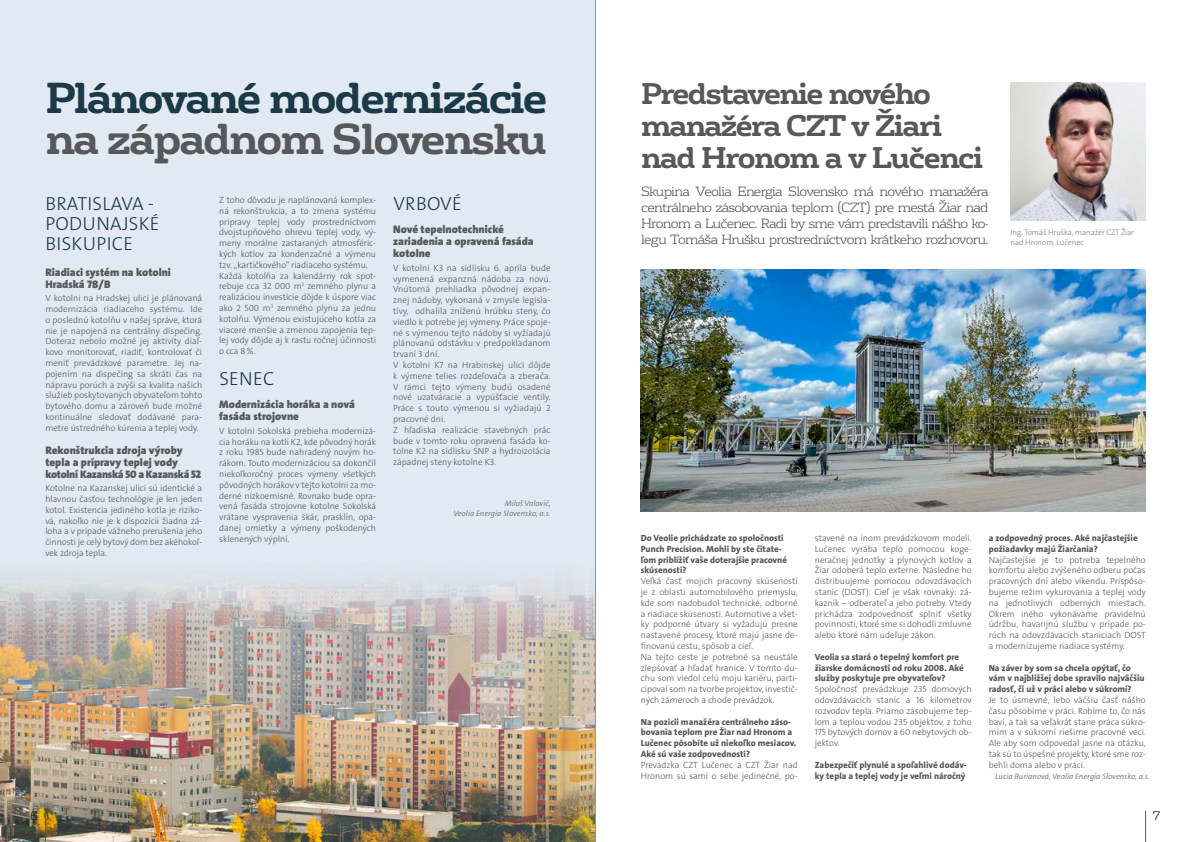
<style>
.page{position:relative;width:1191px;height:842px;background:#fff}
.page>*{position:absolute;margin:0;border:0;box-sizing:border-box;transform-origin:0 0}
.t1{font:700 42px "FS Rufus";letter-spacing:-.05em;color:#1c3947}
.t2{font:700 42px "FS Rufus";letter-spacing:-.05em;color:#57585a}
.t3{font:700 29px/32px "FS Rufus";letter-spacing:-.06em;color:#57585a}
.t4{font:19px/20px "The Sans Veolia W3 Lig";letter-spacing:.015em;color:#1c3947}
.t5{font:300 13px/16px "FS Rufus";letter-spacing:-.06em;color:#57585a;text-align:justify}
.t6{font:300 12px "FS Rufus";color:#231f20}
.t7{font:11px/12px "The Sans Veolia W9 Blk";color:#57585a}
.t8{font:9px/10.8px "The Sans Veolia W3 Lig";color:#57585a;text-align:justify}
.t9{font:9px/10.8px "The Sans Veolia W8 Ex Bld";color:#57585a}
.t10{font:8px/10px "The Sans Veolia W5 Pla It";color:#808285;text-align:right}
.t11{font:8px/9.6px "The Sans Veolia W3 Lig";letter-spacing:-.01em;color:#808285}
</style>
<div class="page">
<img style="left:641px;top:269px;width:504px;height:242px">
<div style="left:0;top:0;width:596px;height:842px;background:#e1e9f2"></div>
<img style="left:1010px;top:83px;width:135px;height:138px">
<img style="left:0;top:574px;width:595px;height:268px">
<hr style="left:45px;top:811px;width:1px;height:31px;background:#57585a">
<hr style="left:1145px;top:811px;width:1px;height:31px;background:#57585a">
<hr style="left:595px;top:0;width:1px;height:842px;background:#939598">
<h1 class="t1" style="left:46px;top:62px;width:503px">Plánované modernizácie</h1>
<h1 class="t2" style="left:46px;top:102px;width:503px">na západnom Slovensku</h1>
<h3 class="t4" style="left:45px;top:194px;width:116px">BRATISLAVA -<br>PODUNAJSKÉ<br>BISKUPICE</h3>
<p class="t7" style="left:45px;top:266px;width:127px">Riadiaci systém na kotolni<br>Hradská 78/B</p>
<p class="t8" style="left:45px;top:293px;width:158px">V kotolni na Hradskej ulici je plánovaná modernizácia riadiaceho systému. Ide o poslednú kotolňu v našej správe, ktorá nie je napojená na centrálny dispečing.<br>Doteraz nebolo možné jej aktivity diaľ&shy;kovo monitorovať, riadiť, kontrolovať či meniť prevádzkové parametre. Jej na&shy;pojením na dispečing sa skráti čas na nápravu porúch a zvýši sa kvalita našich služieb poskytovaných obyvateľom tohto bytového domu a zároveň bude možné kontinuálne sledovať dodávané para&shy;metre ústredného kúrenia a teplej vody.</p>
<p class="t7" style="left:45px;top:444px;width:157px">Rekonštrukcia zdroja výroby tepla a prípravy teplej vody kotolní Kazanská 50 a Kazanská 52</p>
<p class="t8" style="left:45px;top:483px;width:158px">Kotolne na Kazanskej ulici sú identické a hlavnou časťou technológie je len jeden kotol. Existencia jediného kotla je riziko&shy;vá, nakoľko nie je k dispozícii žiadna zá&shy;loha a v prípade vážneho prerušenia jeho činnosti je celý bytový dom bez akéhokoľ&shy;vek zdroja tepla.</p>
<p class="t8" style="left:219px;top:195px;width:158px;text-align:left">Z toho dôvodu je naplánovaná komplex&shy;ná rekonštrukcia, a to zmena systému prípravy teplej vody prostredníctvom dvojstupňového ohrevu teplej vody, vý&shy;meny morálne zastaraných atmosféric&shy;kých kotlov za kondenzačné a výmenu tzv. „kartičkového“ riadiaceho systému.<br>Každá kotolňa za kalendárny rok spot&shy;rebuje cca 32 000 m<sup>3</sup> zemného plynu a realizáciou investície dôjde k úspore viac ako 2 500 m<sup>3</sup> zemného plynu za jednu kotolňu. Výmenou existujúceho kotla za viaceré menšie a zmenou zapojenia tep&shy;lej vody dôjde aj k rastu ročnej účinnosti o cca 8 %.</p>
<h3 class="t4" style="left:219px;top:369px;width:57px">SENEC</h3>
<p class="t7" style="left:219px;top:398px;width:137px">Modernizácia horáka a nová fasáda strojovne</p>
<p class="t8" style="left:219px;top:425px;width:158px">V kotolni Sokolská prebieha modernizá&shy;cia horáku na kotli K2, kde pôvodný horák z roku 1985 bude nahradený novým ho&shy;rákom. Touto modernizáciou sa dokončil niekoľkoročný proces výmeny všetkých pôvodných horákov v tejto kotolni za mo&shy;derné nízkoemisné. Rovnako bude opra&shy;vená fasáda strojovne kotolne Sokolská vrátane vyspravenia škár, prasklín, opa&shy;danej omietky a výmeny poškodených sklenených výplní.</p>
<h3 class="t4" style="left:393px;top:194px;width:70px">VRBOVÉ</h3>
<p class="t7" style="left:393px;top:223px;width:142px">Nové tepelnotechnické zariadenia a opravená fasáda kotolne</p>
<p class="t8" style="left:393px;top:262px;width:159px;text-align:left">V kotolni K3 na sídlisku 6. apríla bude vymenená expanzná nádoba za novú.<br>Vnútorná prehliadka pôvodnej expan&shy;znej nádoby, vykonaná v zmysle legisla&shy;tívy, odhalila zníženú hrúbku steny, čo viedlo k potrebe jej výmeny. Práce spoje&shy;né s výmenou tejto nádoby si vyžiadajú plánovanú odstávku v predpokladanom trvaní 3 dní.<br>V kotolni K7 na Hrabinskej ulici dôjde k výmene telies rozdeľovača a zberača.<br>V rámci tejto výmeny budú osadené nové uzatváracie a vypúšťacie ventily.<br>Práce s touto výmenou si vyžiadajú 2 pracovné dni.<br>Z hľadiska realizácie stavebných prác bude v tomto roku opravená fasáda ko&shy;tolne K2 na sídlisku SNP a hydroizolácia západnej steny kotolne K3.</p>
<p class="t10" style="left:453px;top:498px;width:99px">Miloš Valovič,<br>Veolia Energia Slovensko, a.s.</p>
<h2 class="t3" style="left:641px;top:75px;width:344px">Predstavenie nového manažéra CZT v Žiari nad Hronom a v Lučenci</h2>
<h3 class="t5" style="left:641px;top:182px;width:349px">Skupina Veolia Energia Slovensko má nového manažéra centrálneho zásobovania teplom (CZT) pre mestá Žiar nad Hronom a Lučenec. Radi by sme vám predstavili nášho ko&shy;legu Tomáša Hrušku prostredníctvom krátkeho rozhovoru.</h3>
<p class="t11" style="left:1010px;top:228px;width:125px">Ing. Tomáš Hruška, manažér CZT Žiar nad Hronom, Lučenec</p>
<p class="t9" style="left:641px;top:532px;width:148px">Do Veolie prichádzate zo spoločnosti<br>Punch Precision. Mohli by ste čitate&shy;ľom priblížiť vaše doterajšie pracovné skúsenosti?</p>
<p class="t8" style="left:641px;top:576px;width:158px;text-align:left">Veľká časť mojich pracovný skúseností je z oblasti automobilového priemyslu, kde som nadobudol technické, odborné a riadiace skúsenosti. Automotive a všet&shy;ky podporné útvary si vyžadujú presne nastavené procesy, ktoré majú jasne de&shy;finovanú cestu, spôsob a cieľ.<br>Na tejto ceste je potrebné sa neustále zlepšovať a hľadať hranice. V tomto du&shy;chu som viedol celú moju kariéru, parti&shy;cipoval som na tvorbe projektov, investič&shy;ných zámeroch a chode prevádzok.</p>
<p class="t9" style="left:641px;top:716px;width:157px">Na pozícii manažéra centrálneho záso&shy;bovania teplom pre Žiar nad Hronom a Lučenec pôsobíte už niekoľko mesiacov.<br>Aké sú vaše zodpovednosti?</p>
<p class="t8" style="left:641px;top:759px;width:158px">Prevádzka CZT Lučenec a CZT Žiar nad<br>Hronom sú sami o sebe jedinečné, po-</p>
<p class="t8" style="left:814px;top:532px;width:158px">stavené na inom prevádzkovom modeli.<br>Lučenec vyrába teplo pomocou koge&shy;neračnej jednotky a plynových kotlov a Žiar odoberá teplo externe. Následne ho distribuujeme pomocou odovzdávacích staníc (DOST). Cieľ je však rovnaký: zá&shy;kazník – odberateľ a jeho potreby. Vtedy prichádza zodpovednosť splniť všetky povinnosti, ktoré sme si dohodli zmluvne alebo ktoré nám udeľuje zákon.</p>
<p class="t9" style="left:814px;top:651px;width:150px">Veolia sa stará o tepelný komfort pre žiarske domácnosti od roku 2008. Aké služby poskytuje pre obyvateľov?</p>
<p class="t8" style="left:814px;top:684px;width:158px">Spoločnosť prevádzkuje 235 domových odovzdávacích staníc a 16 kilometrov rozvodov tepla. Priamo zásobujeme tep&shy;lom a teplou vodou 235 objektov, z toho 175 bytových domov a 60 nebytových ob&shy;jektov.</p>
<p class="t9" style="left:814px;top:759px;width:153px">Zabezpečiť plynulé a spoľahlivé dodáv&shy;ky tepla a teplej vody je veľmi náročný</p>
<p class="t9" style="left:988px;top:532px;width:150px">a zodpovedný proces. Aké najčastejšie požiadavky majú Žiarčania?</p>
<p class="t8" style="left:988px;top:554px;width:159px">Najčastejšie je to potreba tepelného komfortu alebo zvýšeného odberu počas pracovných dní alebo víkendu. Prispôso&shy;bujeme režim vykurovania a teplej vody na jednotlivých odberných miestach.<br>Okrem iného vykonávame pravidelnú údržbu, havarijnú službu v prípade po&shy;rúch na odovzdávacích staniciach DOST a modernizujeme riadiace systémy.</p>
<p class="t9" style="left:988px;top:662px;width:157px">Na záver by som sa chcela opýtať, čo vám v najbližšej dobe spravilo najväčšiu radosť, či už v práci alebo v súkromí?</p>
<p class="t8" style="left:988px;top:694px;width:159px">Je to úsmevné, lebo väčšiu časť nášho času pôsobíme v práci. Robíme to, čo nás baví, a tak sa veľakrát stane práca súkro&shy;mím a v súkromí riešime pracovné veci.<br>Ale aby som odpovedal jasne na otázku, tak sú to úspešné projekty, ktoré sme roz&shy;behli doma alebo v práci.</p>
<p class="t10" style="left:995px;top:771px;width:156px">Lucia Burianová, Veolia Energia Slovensko, a.s.</p>
<h3 class="t6" style="left:30px;top:806px;width:10px">6</h3>
<h3 class="t6" style="left:1152px;top:806px;width:9px">7</h3>
</div>
